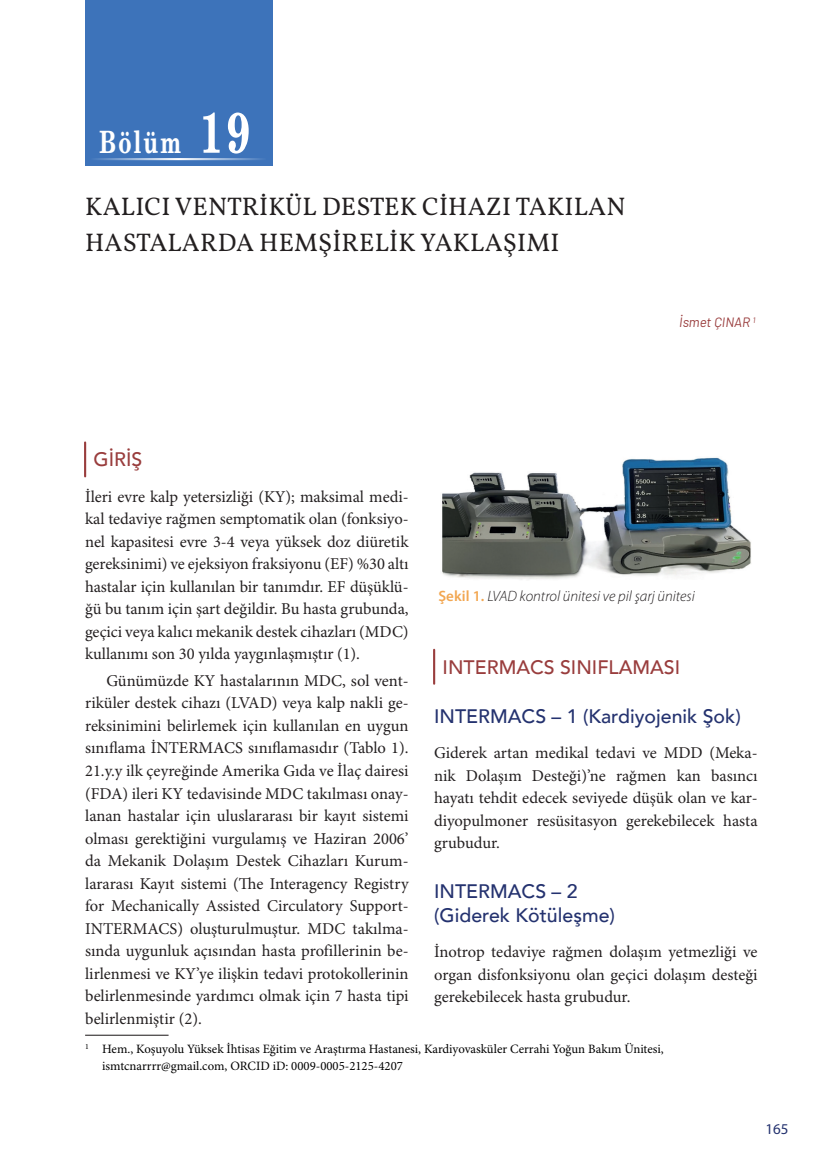
<style>
.page{position:relative;width:830px;height:1170px;background:#fff}
.page>*{position:absolute;margin:0;border:0;box-sizing:border-box;transform-origin:0 0}
.t1{font:30.75px "Madison Bold Tr";letter-spacing:.07em;color:#fff}
.t2{font:25.5px/36px "Vollkorn";letter-spacing:.005em;color:#231f20}
.t3{font:500 19.5px/24px "Avenir";color:#24326f}
.t4{font:500 19.5px "Avenir";color:#993d3d}
.t5{font:16.5px/22.5px "Minion Pro";letter-spacing:-.005em;color:#231f20;text-align:justify}
.t6{font:italic 300 15px "Myriad Pro";color:#231f20}
.t7{font:15px "Myriad Pro";color:#24326f}
.t8{font:italic 13.5px "Barlow";color:#993d3d}
.t9{font:12.75px/16.5px "Minion Pro";color:#000001}
.s1{font-size:57px}
.s2{font-weight:600;font-style:normal;color:#f2a752}
</style>
<div class="page">
<div style="left:85px;top:0;width:188px;height:166px;background:#3d73ba"></div>
<hr style="left:85px;top:1034px;width:83px;height:1px;background:#231f20">
<hr style="left:89px;top:158px;width:177px;height:2px;background:#fff">
<hr style="left:84px;top:442px;width:2px;height:34px;background:#993d3d">
<hr style="left:433px;top:649px;width:2px;height:34px;background:#993d3d">
<img style="left:442px;top:457px;width:309px;height:123px">
<h1 class="t1" style="left:99px;top:122px;width:152px">Bölüm <span class="s1">19</span></h1>
<h2 class="t2" style="left:85px;top:187px;width:541px">KALICI VENTRIKÜL DESTEK CIHAZI TAKILAN<br>HASTALARDA HEMŞIRELIK YAKLAŞIMI</h2>
<p class="t8" style="left:679px;top:312px;width:78px">İsmet ÇINAR <sup>1</sup></p>
<p class="t4" style="left:94px;top:442px;width:50px">GİRİŞ</p>
<p class="t5" style="left:85px;top:485px;width:325px">İleri evre kalp yetersizliği (KY); maksimal medi&shy;kal tedaviye rağmen semptomatik olan (fonksiyo&shy;nel kapasitesi evre 3-4 veya yüksek doz diüretik gereksinimi) ve ejeksiyon fraksiyonu (EF) %30 altı hastalar için kullanılan bir tanımdır. EF düşüklü&shy;ğü bu tanım için şart değildir. Bu hasta grubunda, geçici veya kalıcı mekanik destek cihazları (MDC) kullanımı son 30 yılda yaygınlaşmıştır (1).</p>
<p class="t5" style="left:85px;top:670px;width:325px;text-indent:21px">Günümüzde KY hastalarının MDC, sol vent&shy;riküler destek cihazı (LVAD) veya kalp nakli ge&shy;reksinimini belirlemek için kullanılan en uygun sınıflama İNTERMACS sınıflamasıdır (Tablo 1).<br>21.y.y ilk çeyreğinde Amerika Gıda ve İlaç dairesi (FDA) ileri KY tedavisinde MDC takılması onay&shy;lanan hastalar için uluslararası bir kayıt sistemi olması gerektiğini vurgulamış ve Haziran 2006’ da Mekanik Dolaşım Destek Cihazları Kurum&shy;lararası Kayıt sistemi (The Interagency Registry for Mechanically Assisted Circulatory Support-INTERMACS) oluşturulmuştur. MDC takılma&shy;sında uygunluk açısından hasta profillerinin be&shy;lirlenmesi ve KY’ye ilişkin tedavi protokollerinin belirlenmesinde yardımcı olmak için 7 hasta tipi belirlenmiştir (2).</p>
<p class="t6" style="left:438px;top:587px;width:258px"><span class="s2">Şekil 1.</span> LVAD kontrol ünitesi ve pil şarj ünitesi</p>
<p class="t4" style="left:442px;top:650px;width:239px">INTERMACS SINIFLAMASI</p>
<p class="t3" style="left:434px;top:703px;width:308px">INTERMACS – 1 (Kardiyojenik Şok)</p>
<p class="t5" style="left:434px;top:742px;width:325px">Giderek artan medikal tedavi ve MDD (Meka&shy;nik Dolaşım Desteği)’ne rağmen kan basıncı hayatı tehdit edecek seviyede düşük olan ve kar&shy;diyopulmoner resüsitasyon gerekebilecek hasta grubudur.</p>
<p class="t3" style="left:434px;top:878px;width:182px">INTERMACS – 2 (Giderek Kötüleşme)</p>
<p class="t5" style="left:434px;top:941px;width:325px">İnotrop tedaviye rağmen dolaşım yetmezliği ve organ disfonksiyonu olan geçici dolaşım desteği gerekebilecek hasta grubudur.</p>
<p class="t9" style="left:102px;top:1041px;width:563px;text-indent:-17px"><sup>1</sup> Hem., Koşuyolu Yüksek İhtisas Eğitim ve Araştırma Hastanesi, Kardiyovasküler Cerrahi Yoğun Bakım Ünitesi, ismtcnarrrr@gmail.com, ORCID iD: 0009-0005-2125-4207</p>
<p class="t7" style="left:765px;top:1119px;width:25px">165</p>
</div>
